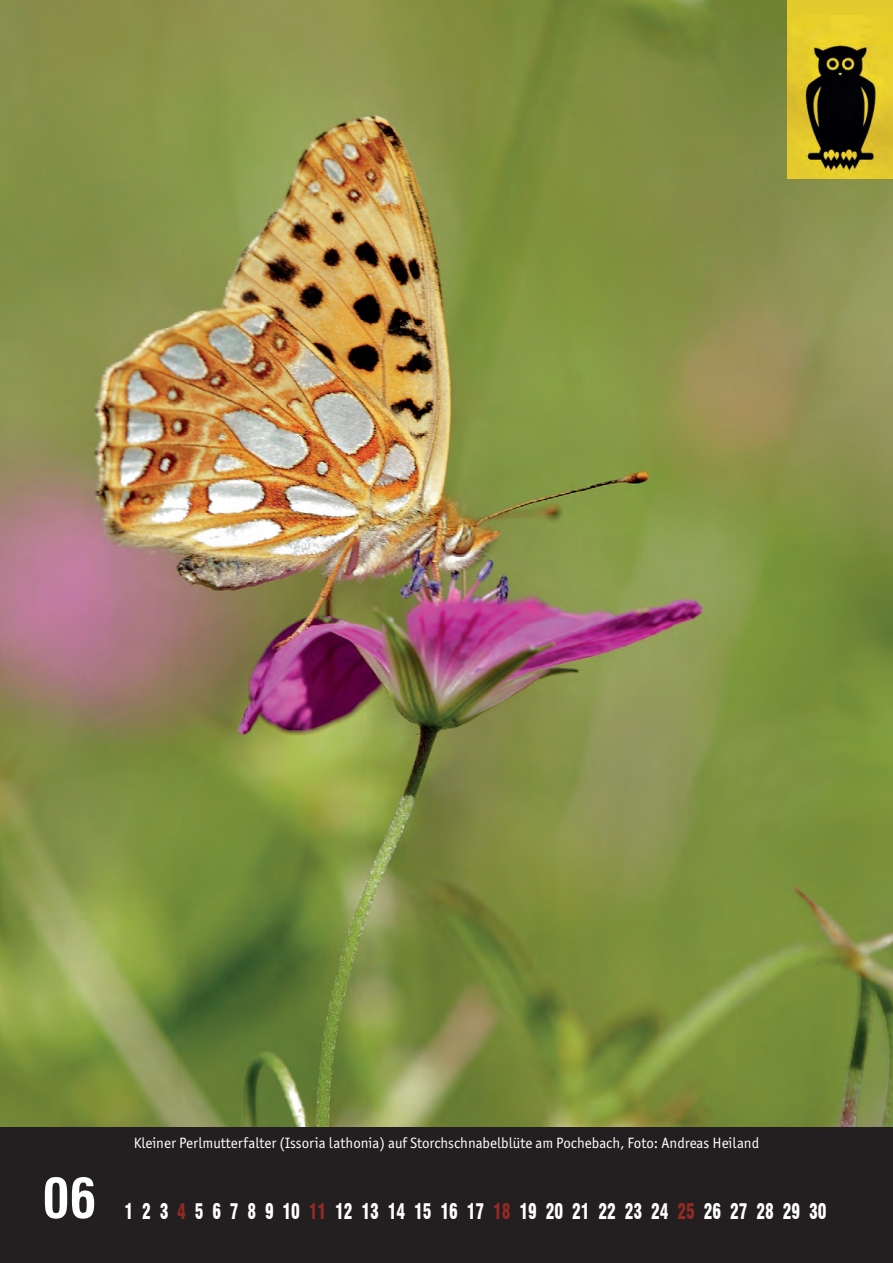
<style>
.page{position:relative;width:893px;height:1263px;background:#231f20}
.page>*{position:absolute;margin:0;border:0;box-sizing:border-box;transform-origin:0 0}
.t1{font:700 condensed 54px "Swiss 721 BT";color:#fff}
.t2{font:900 condensed 21px "Swiss 721 BT";color:#fff;scale:.78 1}
.t3{font:15px "Officina Sans ITC Pro";color:#fff}
.s1{color:#942926}
</style>
<div class="page">
<img style="left:0;top:0;width:893px;height:1127px">
<div style="left:788px;top:0;width:105px;height:179px;background:#e3ca2d"></div>
<img style="left:788px;top:15px;width:105px;height:161px">
<h1 class="t1" style="left:43px;top:1166px;width:55px">06</h1>
<p class="t3" style="left:134px;top:1134px;width:627px">Kleiner Perlmutterfalter (Issoria lathonia) auf Storchschnabelblüte am Pochebach, Foto: Andreas Heiland</p>
<h2 class="t2" style="left:125px;top:1198px;width:901px">1 2 3 <span class="s1">4</span> 5 6 7 8 9 10 <span class="s1">11</span> 12 13 14 15 16 17 <span class="s1">18</span> 19 20 21 22 23 24 <span class="s1">25</span> 26 27 28 29 30</h2>
</div>
